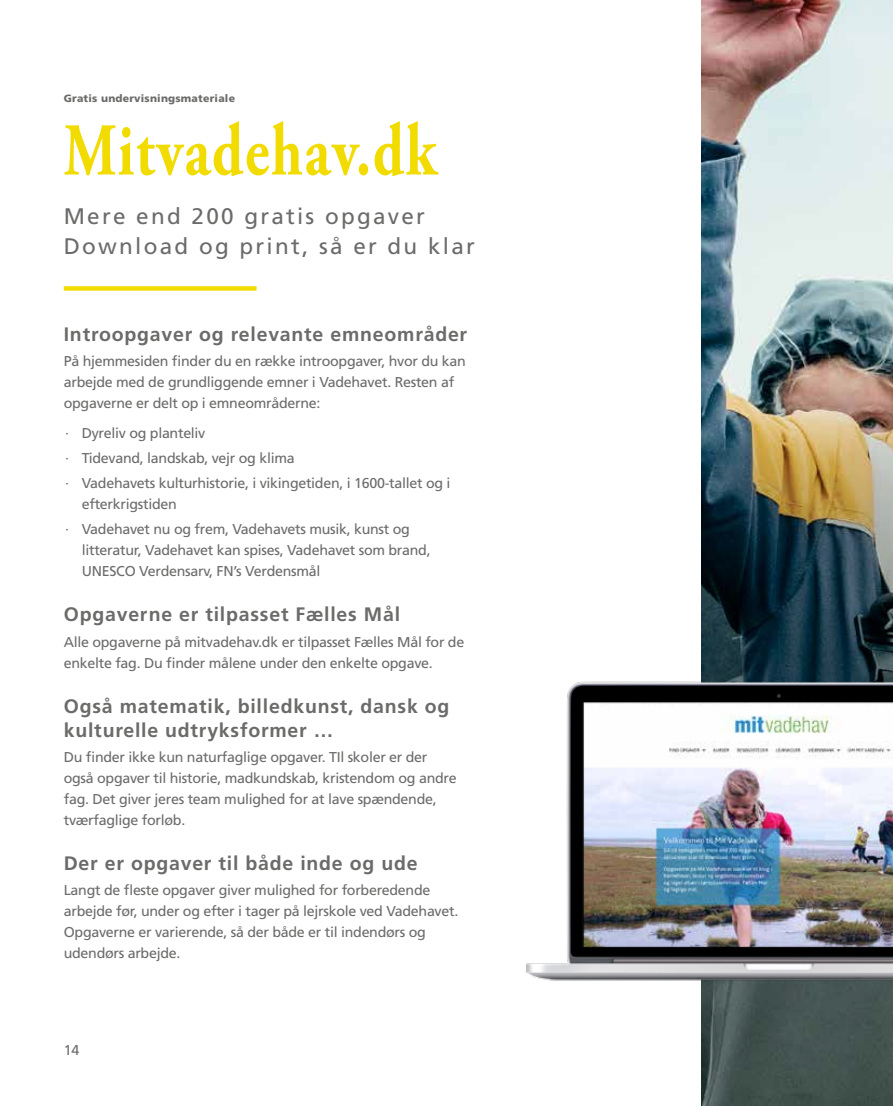
<style>
.page{position:relative;width:893px;height:1106px;background:#fff}
.page>*{position:absolute;margin:0;border:0;box-sizing:border-box;transform-origin:0 0}
.t1{font:700 74.25px "Adobe Garamond Pro";letter-spacing:.03em;color:#f2dc00;scale:.78 1}
.t2{font:22.5px/30px "Frutiger";letter-spacing:.1em;color:#6b6b6a}
.t3{font:700 19.5px/24px "Frutiger";letter-spacing:.04em;color:#6b6b6a}
.t4{font:14.25px/21px "Frutiger";letter-spacing:-.02em;color:#6b6b6a}
.t5{font:900 10.5px "Frutiger";letter-spacing:.02em;color:#6b6b6a}
</style>
<div class="page">
<img style="left:702px;top:0;width:191px;height:1106px">
<img style="left:526px;top:674px;width:367px;height:312px">
<div style="left:64px;top:286px;width:193px;height:5px;background:#f2dc00"></div>
<p class="t5" style="left:64px;top:92px;width:173px">Gratis undervisningsmateriale</p>
<h1 class="t1" style="left:64px;top:108px;width:479px">Mitvadehav.dk</h1>
<h2 class="t2" style="left:64px;top:201px;width:413px">Mere end 200 gratis opgaver<br>Download og print, så er du klar</h2>
<h3 class="t3" style="left:64px;top:322px;width:405px">Introopgaver og relevante emneområder</h3>
<p class="t4" style="left:64px;top:351px;width:404px">På hjemmesiden finder du en række introopgaver, hvor du kan arbejde med de grundliggende emner i Vadehavet. Resten af opgaverne er delt op i emneområderne:</p>
<p class="t4" style="left:65px;top:420px;width:387px;line-height:25.2px">· Dyreliv og planteliv<br>· Tidevand, landskab, vejr og klima<br>· Vadehavets kulturhistorie, i vikingetiden, i 1600-tallet og i</p>
<p class="t4" style="left:65px;top:491px;width:346px;line-height:25.2px;text-indent:17px">efterkrigstiden<br>· Vadehavet nu og frem, Vadehavets musik, kunst og</p>
<p class="t4" style="left:82px;top:540px;width:350px">litteratur, Vadehavet kan spises, Vadehavet som brand,<br>UNESCO Verdensarv, FN’s Verdensmål</p>
<h3 class="t3" style="left:64px;top:602px;width:338px">Opgaverne er tilpasset Fælles Mål</h3>
<p class="t4" style="left:64px;top:631px;width:402px">Alle opgaverne på mitvadehav.dk er tilpasset Fælles Mål for de enkelte fag. Du finder målene under den enkelte opgave.</p>
<h3 class="t3" style="left:64px;top:693px;width:387px">Også matematik, billedkunst, dansk og kulturelle udtryksformer …</h3>
<p class="t4" style="left:64px;top:746px;width:394px">Du finder ikke kun naturfaglige opgaver. TIl skoler er der også opgaver til historie, madkundskab, kristendom og andre fag. Det giver jeres team mulighed for at lave spændende, tværfaglige forløb.</p>
<h3 class="t3" style="left:64px;top:851px;width:355px">Der er opgaver til både inde og ude</h3>
<p class="t4" style="left:64px;top:880px;width:396px">Langt de fleste opgaver giver mulighed for forberedende arbejde før, under og efter i tager på lejrskole ved Vadehavet.<br>Opgaverne er varierende, så der både er til indendørs og udendørs arbejde.</p>
<p class="t4" style="left:64px;top:1039px;width:17px">14</p>
</div>
